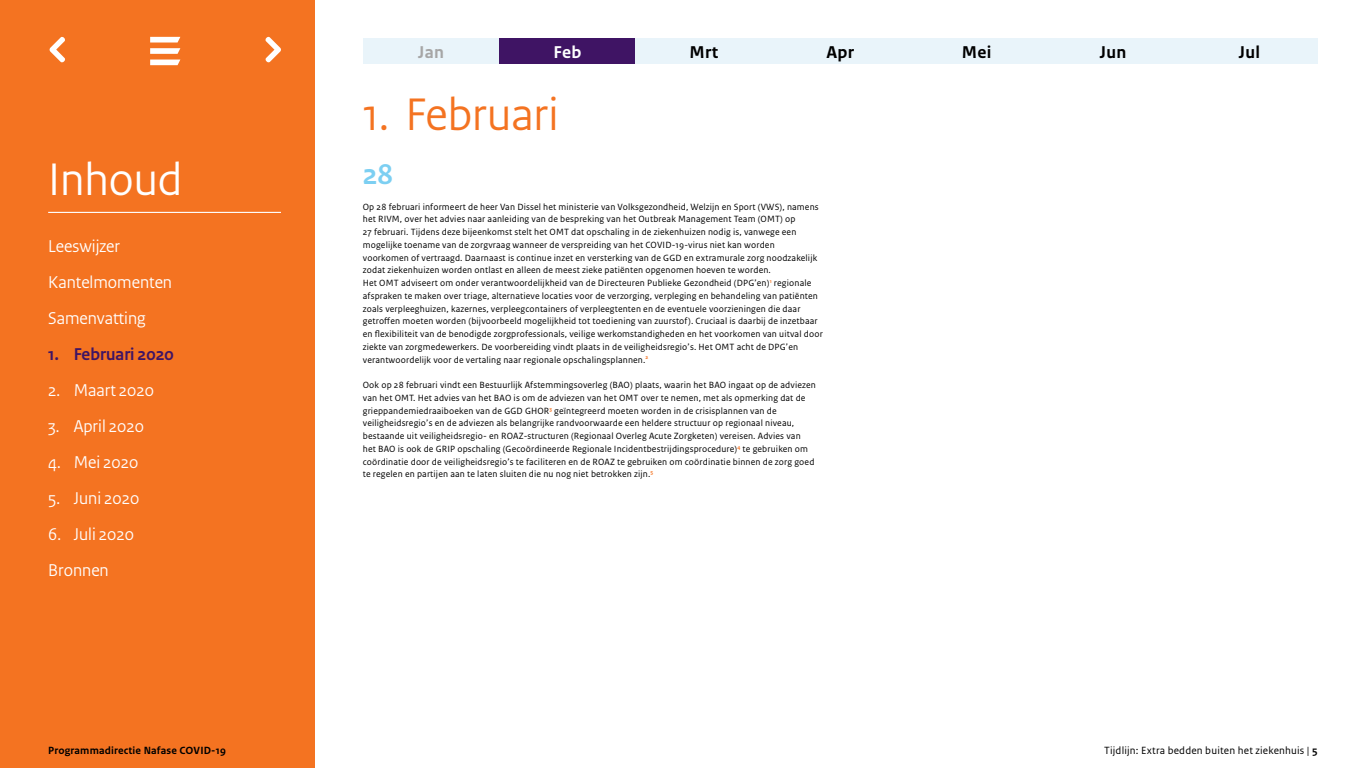
<style>
.page{position:relative;width:1366px;height:768px;background:#fff}
.page>*{position:absolute;margin:0;border:0;box-sizing:border-box;transform-origin:0 0}
.Kop_1_-genummerd{font:48px "Rijksoverheid Sans Heading";color:#f47321}
.Kop_1{font:48px "Rijksoverheid Sans Heading";color:#fff}
.Dag{font:700 30px "Rijksoverheid Sans Heading";color:#7ccff2}
.Kop_2_genummerd-1a{font:18px "Rijksoverheid Sans Heading";color:#fff}
.Kop_2{font:18px "Rijksoverheid Sans Heading";color:#fff}
.Maand_Zwart{font:700 18px "Rijksoverheid Sans Text";letter-spacing:.015em;color:#000}
.Kop_2_genummerd-1{font:700 18px "Rijksoverheid Sans Heading";color:#3f1464}
.Maand_Grijs{font:700 18px "Rijksoverheid Sans Text";color:#a6a6a6}
.Maand_Wit{font:700 18px "Rijksoverheid Sans Text";color:#fff}
.t1{font:11px "Rijksoverheid Sans Text";letter-spacing:.015em;color:#000}
.t2{font:700 11px "Rijksoverheid Sans Text";letter-spacing:.015em;color:#000}
.Plat{font:9.5px/12.8px "Rijksoverheid Sans Text";letter-spacing:.015em;color:#000}
.s1{font-weight:700}
</style>
<div class="page">
<div style="left:0;top:0;width:315px;height:768px;background:#f47321"></div>
<hr style="left:48px;top:212px;width:233px;height:1px;background:#fff">
<svg style="left:150px;top:37px;width:30px;height:17px"></svg>
<svg style="left:150px;top:60px;width:30px;height:5px"></svg>
<svg style="left:49px;top:36px;width:16px;height:27px"></svg>
<svg style="left:265px;top:36px;width:16px;height:27px"></svg>
<div style="left:363px;top:38px;width:136px;height:26px;background:#e9f4fa"></div>
<div style="left:499px;top:38px;width:137px;height:26px;background:#3f1464"></div>
<div style="left:636px;top:38px;width:136px;height:26px;background:#e9f4fa"></div>
<div style="left:772px;top:38px;width:137px;height:26px;background:#e9f4fa"></div>
<div style="left:909px;top:38px;width:136px;height:26px;background:#e9f4fa"></div>
<div style="left:1045px;top:38px;width:136px;height:26px;background:#e9f4fa"></div>
<div style="left:1181px;top:38px;width:137px;height:26px;background:#e9f4fa"></div>
<h1 class="Kop_1" style="left:48px;top:152px;width:136px">Inhoud</h1>
<h2 class="Kop_2" style="left:48px;top:236px;width:73px">Leeswijzer</h2>
<h2 class="Kop_2" style="left:48px;top:272px;width:125px">Kantelmomenten</h2>
<h2 class="Kop_2" style="left:48px;top:308px;width:99px">Samenvatting</h2>
<h2 class="Kop_2_genummerd-1" style="left:48px;top:344px;width:127px">1. Februari 2020</h2>
<h2 class="Kop_2_genummerd-1a" style="left:48px;top:380px;width:107px">2. Maart 2020</h2>
<h2 class="Kop_2_genummerd-1a" style="left:48px;top:416px;width:97px">3. April 2020</h2>
<h2 class="Kop_2_genummerd-1a" style="left:48px;top:452px;width:92px">4. Mei 2020</h2>
<h2 class="Kop_2_genummerd-1a" style="left:48px;top:488px;width:93px">5. Juni 2020</h2>
<h2 class="Kop_2_genummerd-1a" style="left:48px;top:524px;width:87px">6. Juli 2020</h2>
<h2 class="Kop_2" style="left:48px;top:560px;width:62px">Bronnen</h2>
<p class="Maand_Grijs" style="left:418px;top:42px;width:27px">Jan</p>
<p class="Maand_Wit" style="left:554px;top:42px;width:29px">Feb</p>
<p class="Maand_Zwart" style="left:690px;top:42px;width:30px">Mrt</p>
<p class="Maand_Zwart" style="left:826px;top:42px;width:29px">Apr</p>
<p class="Maand_Zwart" style="left:962px;top:42px;width:31px">Mei</p>
<p class="Maand_Zwart" style="left:1100px;top:42px;width:28px">Jun</p>
<p class="Maand_Zwart" style="left:1239px;top:42px;width:23px">Jul</p>
<h1 class="Kop_1_-genummerd" style="left:363px;top:86px;width:197px">1. Februari</h1>
<h2 class="Dag" style="left:363px;top:157px;width:32px">28</h2>
<p class="Plat" style="left:363px;top:200px;width:457px">Op 28 februari informeert de heer Van Dissel het ministerie van Volksgezondheid, Welzijn en Sport (VWS), namens het RIVM, over het advies naar aanleiding van de bespreking van het Outbreak Management Team (OMT) op</p>
<p class="Plat" style="left:363px;top:226px;width:435px">27 februari. Tijdens deze bijeenkomst stelt het OMT dat opschaling in de ziekenhuizen nodig is, vanwege een</p>
<p class="Plat" style="left:363px;top:239px;width:413px">mogelijke toename van de zorgvraag wanneer de verspreiding van het COVID-19-virus niet kan worden</p>
<p class="Plat" style="left:363px;top:251px;width:456px">voorkomen of vertraagd. Daarnaast is continue inzet en versterking van de GGD en extramurale zorg noodzakelijk zodat ziekenhuizen worden ontlast en alleen de meest zieke patiënten opgenomen hoeven te worden.</p>
<p class="Plat" style="left:363px;top:277px;width:457px">Het OMT adviseert om onder verantwoordelijkheid van de Directeuren Publieke Gezondheid (DPG’en)<sup>1</sup> regionale afspraken te maken over triage, alternatieve locaties voor de verzorging, verpleging en behandeling van patiënten zoals verpleeghuizen, kazernes, verpleegcontainers of verpleegtenten en de eventuele voorzieningen die daar</p>
<p class="Plat" style="left:363px;top:315px;width:461px">getroffen moeten worden (bijvoorbeeld mogelijkheid tot toediening van zuurstof). Cruciaal is daarbij de inzetbaar en flexibiliteit van de benodigde zorgprofessionals, veilige werkomstandigheden en het voorkomen van uitval door ziekte van zorgmedewerkers. De voorbereiding vindt plaats in de veiligheidsregio’s. Het OMT acht de DPG’en</p>
<p class="Plat" style="left:363px;top:353px;width:287px">verantwoordelijk voor de vertaling naar regionale opschalingsplannen.<sup>2</sup></p>
<p class="Plat" style="left:363px;top:379px;width:455px">Ook op 28 februari vindt een Bestuurlijk Afstemmingsoverleg (BAO) plaats, waarin het BAO ingaat op de adviezen van het OMT. Het advies van het BAO is om de adviezen van het OMT over te nemen, met als opmerking dat de</p>
<p class="Plat" style="left:363px;top:404px;width:433px">grieppandemiedraaiboeken van de GGD GHOR<sup>3</sup> geïntegreerd moeten worden in de crisisplannen van de veiligheidsregio’s en de adviezen als belangrijke randvoorwaarde een heldere structuur op regionaal niveau,</p>
<p class="Plat" style="left:363px;top:430px;width:439px">bestaande uit veiligheidsregio- en ROAZ-structuren (Regionaal Overleg Acute Zorgketen) vereisen. Advies van</p>
<p class="Plat" style="left:363px;top:443px;width:447px">het BAO is ook de GRIP opschaling (Gecoördineerde Regionale Incidentbestrijdingsprocedure)<sup>4</sup> te gebruiken om</p>
<p class="Plat" style="left:363px;top:455px;width:453px">coördinatie door de veiligheidsregio’s te faciliteren en de ROAZ te gebruiken om coördinatie binnen de zorg goed</p>
<p class="Plat" style="left:363px;top:468px;width:292px">te regelen en partijen aan te laten sluiten die nu nog niet betrokken zijn.<sup>5</sup></p>
<p class="t2" style="left:48px;top:744px;width:179px">Programmadirectie Nafase COVID-19</p>
<p class="t1" style="left:1104px;top:744px;width:215px">Tijdlijn: Extra bedden buiten het ziekenhuis | <span class="s1">5</span></p>
</div>
